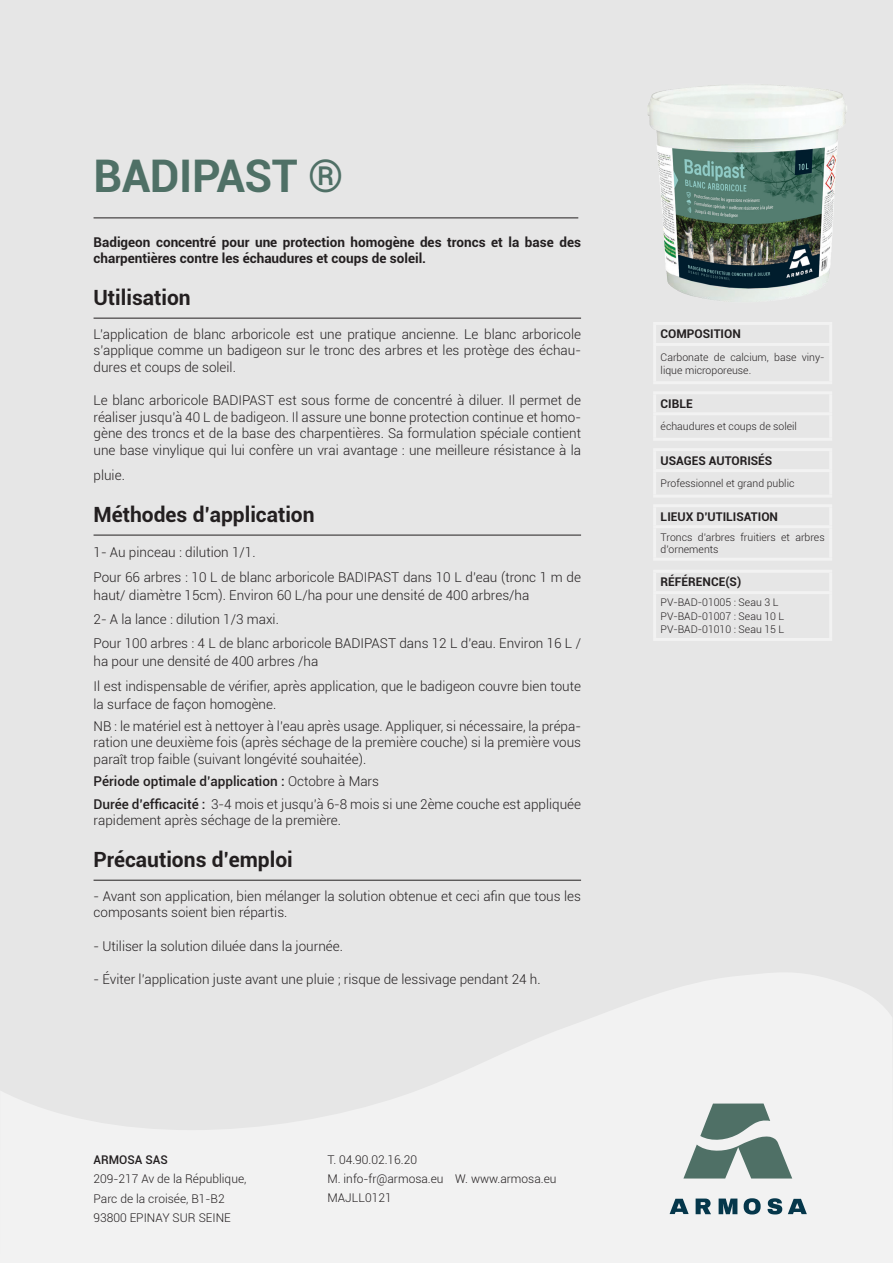
<style>
.page{position:relative;width:893px;height:1263px;background:#e6e6e6}
.page>*{position:absolute;margin:0;border:0;box-sizing:border-box;transform-origin:0 0}
.t1{font:700 45px "Roboto";letter-spacing:-.01em;color:#4f7066}
.t2{font:700 21px "Roboto";color:#231f20}
.t3{font:300 13.5px/16.5px "Roboto";color:#231f20}
.t4{font:700 13.5px/16.2px "Roboto";color:#231f20}
.t5{font:500 13.5px "Roboto";color:#231f20}
.t6{font:300 12px "Roboto";color:#231f20}
.t7{font:700 12px "Roboto";color:#231f20}
.t8{font:500 12px "Roboto";color:#231f20}
.t9{font:300 10.5px/12.6px "Roboto";color:#231f20}
.s1{font-weight:300}
.s2{font-weight:500}
</style>
<div class="page">
<svg style="left:0;top:973px;width:893px;height:290px;fill:#f2f2f2"></svg>
<hr style="left:94px;top:318px;width:487px;height:1px;background:#231f20">
<hr style="left:94px;top:535px;width:487px;height:1px;background:#231f20">
<hr style="left:94px;top:880px;width:487px;height:1px;background:#231f20">
<hr style="left:94px;top:217px;width:484px;height:1px;background:#231f20">
<hr style="left:653px;top:325px;width:3px;height:18px;background:#f2f2f2">
<hr style="left:829px;top:325px;width:3px;height:18px;background:#f2f2f2">
<hr style="left:653px;top:343px;width:179px;height:3px;background:#f2f2f2">
<hr style="left:653px;top:346px;width:3px;height:35px;background:#f2f2f2">
<hr style="left:829px;top:346px;width:3px;height:35px;background:#f2f2f2">
<hr style="left:653px;top:381px;width:179px;height:3px;background:#f2f2f2">
<hr style="left:653px;top:504px;width:179px;height:3px;background:#f2f2f2">
<hr style="left:653px;top:507px;width:3px;height:18px;background:#f2f2f2">
<hr style="left:829px;top:507px;width:3px;height:18px;background:#f2f2f2">
<hr style="left:653px;top:525px;width:179px;height:3px;background:#f2f2f2">
<hr style="left:653px;top:528px;width:3px;height:30px;background:#f2f2f2">
<hr style="left:829px;top:528px;width:3px;height:30px;background:#f2f2f2">
<hr style="left:653px;top:558px;width:179px;height:3px;background:#f2f2f2">
<hr style="left:653px;top:448px;width:179px;height:3px;background:#f2f2f2">
<hr style="left:653px;top:451px;width:3px;height:18px;background:#f2f2f2">
<hr style="left:829px;top:451px;width:3px;height:18px;background:#f2f2f2">
<hr style="left:653px;top:469px;width:179px;height:3px;background:#f2f2f2">
<hr style="left:653px;top:472px;width:3px;height:23px;background:#f2f2f2">
<hr style="left:829px;top:472px;width:3px;height:23px;background:#f2f2f2">
<hr style="left:653px;top:495px;width:179px;height:3px;background:#f2f2f2">
<hr style="left:653px;top:391px;width:179px;height:3px;background:#f2f2f2">
<hr style="left:653px;top:394px;width:3px;height:18px;background:#f2f2f2">
<hr style="left:829px;top:394px;width:3px;height:18px;background:#f2f2f2">
<hr style="left:653px;top:412px;width:179px;height:3px;background:#f2f2f2">
<hr style="left:653px;top:415px;width:3px;height:23px;background:#f2f2f2">
<hr style="left:829px;top:415px;width:3px;height:23px;background:#f2f2f2">
<hr style="left:653px;top:438px;width:179px;height:3px;background:#f2f2f2">
<hr style="left:653px;top:570px;width:179px;height:3px;background:#f2f2f2">
<hr style="left:653px;top:573px;width:3px;height:18px;background:#f2f2f2">
<hr style="left:829px;top:573px;width:3px;height:18px;background:#f2f2f2">
<hr style="left:653px;top:591px;width:179px;height:3px;background:#f2f2f2">
<hr style="left:653px;top:594px;width:3px;height:44px;background:#f2f2f2">
<hr style="left:829px;top:594px;width:3px;height:44px;background:#f2f2f2">
<hr style="left:653px;top:638px;width:179px;height:3px;background:#f2f2f2">
<svg style="left:683px;top:1103px;width:109px;height:75px"></svg>
<svg style="left:788px;top:1199px;width:19px;height:15px"></svg>
<svg style="left:670px;top:1199px;width:19px;height:15px"></svg>
<svg style="left:696px;top:1198px;width:15px;height:16px"></svg>
<svg style="left:719px;top:1198px;width:18px;height:16px"></svg>
<svg style="left:744px;top:1198px;width:17px;height:16px"></svg>
<svg style="left:768px;top:1198px;width:14px;height:16px"></svg>
<img style="left:648px;top:85px;width:199px;height:240px">
<p class="t1" style="left:94px;top:145px;width:251px">BADIPAST ®</p>
<p class="t4" style="left:94px;top:233px;width:489px">Badigeon concentré pour une protection homogène des troncs et la base des charpentières contre les échaudures et coups de soleil.</p>
<p class="t2" style="left:94px;top:283px;width:99px">Utilisation</p>
<p class="t3" style="left:94px;top:325px;width:489px;text-align:justify">L’application de blanc arboricole est une pratique ancienne. Le blanc arboricole s’applique comme un badigeon sur le tronc des arbres et les protège des échau&shy;dures et coups de soleil.</p>
<p class="t3" style="left:94px;top:392px;width:489px;text-align:justify">Le blanc arboricole BADIPAST est sous forme de concentré à diluer. Il permet de réaliser jusqu’à 40 L de badigeon. Il assure une bonne protection continue et homo&shy;gène des troncs et de la base des charpentières. Sa formulation spéciale contient une base vinylique qui lui confère un vrai avantage : une meilleure résistance à la</p>
<p class="t3" style="left:94px;top:466px;width:33px">pluie.</p>
<p class="t2" style="left:94px;top:500px;width:223px">Méthodes d’application</p>
<p class="t3" style="left:94px;top:544px;width:164px">1- Au pinceau : dilution 1/1.</p>
<p class="t3" style="left:94px;top:567px;width:489px;line-height:18px">Pour 66 arbres : 10 L de blanc arboricole BADIPAST dans 10 L d’eau (tronc 1 m de haut/ diamètre 15cm). Environ 60 L/ha pour une densité de 400 arbres/ha</p>
<p class="t3" style="left:94px;top:610px;width:187px">2- A la lance : dilution 1/3 maxi.</p>
<p class="t3" style="left:94px;top:634px;width:489px;line-height:18px">Pour 100 arbres : 4 L de blanc arboricole BADIPAST dans 12 L d’eau. Environ 16 L / ha pour une densité de 400 arbres /ha</p>
<p class="t3" style="left:94px;top:676px;width:489px;line-height:18px">Il est indispensable de vérifier, après application, que le badigeon couvre bien toute la surface de façon homogène.</p>
<p class="t3" style="left:94px;top:718px;width:489px;text-align:justify">NB : le matériel est à nettoyer à l’eau après usage. Appliquer, si nécessaire, la prépa&shy;ration une deuxième fois (après séchage de la première couche) si la première vous paraît trop faible (suivant longévité souhaitée).</p>
<p class="t5" style="left:94px;top:772px;width:287px">Période optimale d’application : <span class="s1">Octobre à Mars</span></p>
<p class="t3" style="left:94px;top:795px;width:489px"><span class="s2">Durée d’efficacité :</span> 3-4 mois et jusqu’à 6-8 mois si une 2ème couche est appliquée rapidement après séchage de la première.</p>
<p class="t2" style="left:94px;top:845px;width:201px">Précautions d’emploi</p>
<p class="t3" style="left:94px;top:887px;width:489px">- Avant son application, bien mélanger la solution obtenue et ceci afin que tous les composants soient bien répartis.</p>
<p class="t3" style="left:94px;top:937px;width:251px">- Utiliser la solution diluée dans la journée.</p>
<p class="t3" style="left:94px;top:971px;width:449px">- Éviter l’application juste avant une pluie ; risque de lessivage pendant 24 h.</p>
<p class="t8" style="left:94px;top:1151px;width:76px">ARMOSA SAS</p>
<p class="t6" style="left:94px;top:1170px;width:154px">209-217 Av de la République,</p>
<p class="t6" style="left:94px;top:1190px;width:133px">Parc de la croisée, B1-B2</p>
<p class="t6" style="left:94px;top:1209px;width:139px">93800 EPINAY SUR SEINE</p>
<p class="t6" style="left:327px;top:1151px;width:91px">T. 04.90.02.16.20</p>
<p class="t6" style="left:327px;top:1170px;width:231px">M. info-fr@armosa.eu W. www.armosa.eu</p>
<p class="t6" style="left:327px;top:1190px;width:66px">MAJLL0121</p>
<p class="t7" style="left:661px;top:326px;width:82px">COMPOSITION</p>
<p class="t9" style="left:661px;top:351px;width:166px">Carbonate de calcium, base viny&shy;lique microporeuse.</p>
<p class="t7" style="left:661px;top:395px;width:34px">CIBLE</p>
<p class="t9" style="left:661px;top:420px;width:138px">échaudures et coups de soleil</p>
<p class="t7" style="left:661px;top:452px;width:113px">USAGES AUTORISÉS</p>
<p class="t9" style="left:661px;top:477px;width:135px">Professionnel et grand public</p>
<p class="t7" style="left:661px;top:508px;width:119px">LIEUX D’UTILISATION</p>
<p class="t9" style="left:661px;top:530px;width:166px">Troncs d’arbres fruitiers et arbres d’ornements</p>
<p class="t7" style="left:661px;top:573px;width:82px">RÉFÉRENCE(S)</p>
<p class="t9" style="left:661px;top:596px;width:119px">PV-BAD-01005 : Seau 3 L</p>
<p class="t9" style="left:661px;top:610px;width:125px">PV-BAD-01007 : Seau 10 L</p>
<p class="t9" style="left:661px;top:623px;width:125px">PV-BAD-01010 : Seau 15 L</p>
</div>
